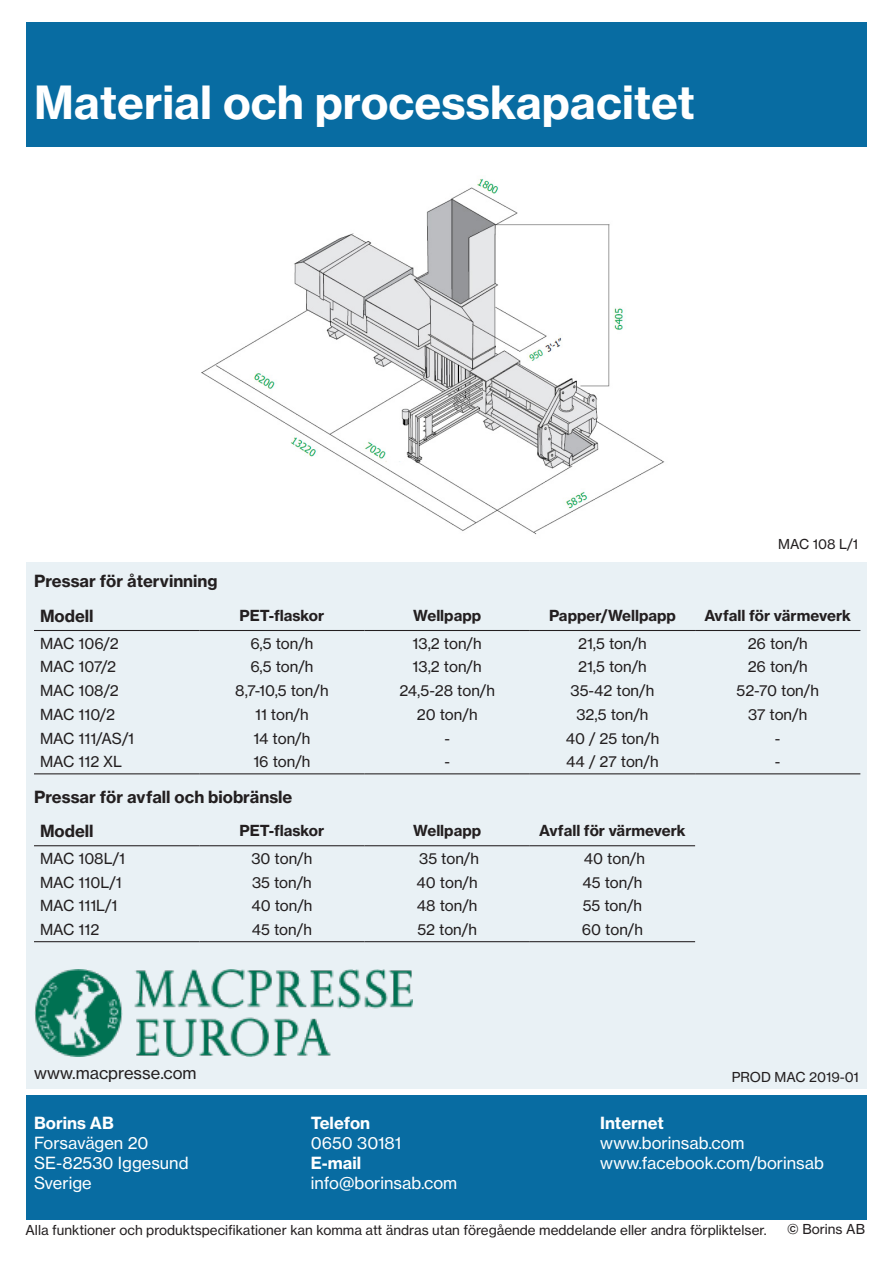
<style>
.page{position:relative;width:893px;height:1263px;background:#fff}
.page>*{position:absolute;margin:0;border:0;box-sizing:border-box;transform-origin:0 0}
.Huvudrubrik_insida{font:45px "N Haas Grotesk TX Pro 75 Bd";color:#fff}
.t1{font:16.5px "N Haas Grotesk TX Pro 55 Rg";color:#fff}
.Text_framsida{font:16.5px "N Haas Grotesk TX Pro 75 Bd";color:#231f20}
.t2{font:16.5px "N Haas Grotesk TX Pro 75 Bd";color:#fff}
.Text_framsida-2{font:16.5px "N Haas Grotesk TX Pro 55 Rg";color:#231f20}
.t3{font:15px "N Haas Grotesk TX Pro 55 Rg";color:#231f20}
.t4{font:15px "N Haas Grotesk TX Pro 75 Bd";color:#231f20}
.Text_framsida-3{font:13.5px "N Haas Grotesk TX Pro 55 Rg";color:#231f20}
</style>
<div class="page">
<div style="left:26px;top:563px;width:841px;height:526px;background:#e9f1f5"></div>
<div style="left:26px;top:1095px;width:841px;height:124px;background:#086ca2"></div>
<div style="left:26px;top:22px;width:841px;height:125px;background:#086ca2"></div>
<hr style="left:34px;top:773px;width:165px;height:1px;background:#231f20">
<hr style="left:199px;top:773px;width:166px;height:1px;background:#231f20">
<hr style="left:365px;top:773px;width:165px;height:1px;background:#231f20">
<hr style="left:530px;top:773px;width:165px;height:1px;background:#231f20">
<hr style="left:695px;top:773px;width:165px;height:1px;background:#231f20">
<hr style="left:34px;top:630px;width:165px;height:1px;background:#231f20">
<hr style="left:199px;top:630px;width:166px;height:1px;background:#231f20">
<hr style="left:365px;top:630px;width:165px;height:1px;background:#231f20">
<hr style="left:530px;top:630px;width:165px;height:1px;background:#231f20">
<hr style="left:695px;top:630px;width:165px;height:1px;background:#231f20">
<img style="left:34px;top:969px;width:378px;height:87px">
<hr style="left:34px;top:941px;width:165px;height:1px;background:#231f20">
<hr style="left:199px;top:941px;width:166px;height:1px;background:#231f20">
<hr style="left:365px;top:941px;width:165px;height:1px;background:#231f20">
<hr style="left:530px;top:941px;width:165px;height:1px;background:#231f20">
<hr style="left:34px;top:845px;width:165px;height:1px;background:#231f20">
<hr style="left:199px;top:845px;width:166px;height:1px;background:#231f20">
<hr style="left:365px;top:845px;width:165px;height:1px;background:#231f20">
<hr style="left:530px;top:845px;width:165px;height:1px;background:#231f20">
<img style="left:201px;top:178px;width:464px;height:357px">
<p class="Huvudrubrik_insida" style="left:34px;top:74px;width:663px">Material och processkapacitet</p>
<p class="Text_framsida" style="left:34px;top:570px;width:185px">Pressar för återvinning</p>
<p class="Text_framsida-3" style="left:778px;top:535px;width:82px">MAC 108 L/1</p>
<p class="Text_framsida" style="left:40px;top:605px;width:55px">Modell</p>
<p class="t4" style="left:240px;top:606px;width:86px">PET-flaskor</p>
<p class="t4" style="left:413px;top:606px;width:69px">Wellpapp</p>
<p class="t4" style="left:549px;top:606px;width:128px">Papper/Wellpapp</p>
<p class="t4" style="left:704px;top:606px;width:148px">Avfall för värmeverk</p>
<p class="t3" style="left:40px;top:634px;width:80px">MAC 106/2</p>
<p class="t3" style="left:250px;top:634px;width:65px">6,5 ton/h</p>
<p class="t3" style="left:413px;top:634px;width:71px">13,2 ton/h</p>
<p class="t3" style="left:578px;top:634px;width:70px">21,5 ton/h</p>
<p class="t3" style="left:748px;top:634px;width:62px">26 ton/h</p>
<p class="t3" style="left:40px;top:658px;width:78px">MAC 107/2</p>
<p class="t3" style="left:250px;top:658px;width:65px">6,5 ton/h</p>
<p class="t3" style="left:413px;top:658px;width:71px">13,2 ton/h</p>
<p class="t3" style="left:578px;top:658px;width:70px">21,5 ton/h</p>
<p class="t3" style="left:748px;top:658px;width:62px">26 ton/h</p>
<p class="t3" style="left:40px;top:681px;width:80px">MAC 108/2</p>
<p class="t3" style="left:235px;top:681px;width:95px">8,7-10,5 ton/h</p>
<p class="t3" style="left:399px;top:681px;width:97px">24,5-28 ton/h</p>
<p class="t3" style="left:571px;top:681px;width:85px">35-42 ton/h</p>
<p class="t3" style="left:736px;top:681px;width:84px">52-70 ton/h</p>
<p class="t3" style="left:40px;top:705px;width:76px">MAC 110/2</p>
<p class="t3" style="left:255px;top:705px;width:55px">11 ton/h</p>
<p class="t3" style="left:417px;top:705px;width:62px">20 ton/h</p>
<p class="t3" style="left:576px;top:705px;width:74px">32,5 ton/h</p>
<p class="t3" style="left:748px;top:705px;width:61px">37 ton/h</p>
<p class="t3" style="left:40px;top:729px;width:96px">MAC 111/AS/1</p>
<p class="t3" style="left:253px;top:729px;width:59px">14 ton/h</p>
<p class="t3" style="left:444px;top:729px;width:7px">-</p>
<p class="t3" style="left:566px;top:729px;width:95px">40 / 25 ton/h</p>
<p class="t3" style="left:775px;top:729px;width:7px">-</p>
<p class="t3" style="left:40px;top:753px;width:84px">MAC 112 XL</p>
<p class="t3" style="left:253px;top:753px;width:59px">16 ton/h</p>
<p class="t3" style="left:444px;top:753px;width:7px">-</p>
<p class="t3" style="left:566px;top:753px;width:94px">44 / 27 ton/h</p>
<p class="t3" style="left:775px;top:753px;width:7px">-</p>
<p class="Text_framsida" style="left:34px;top:786px;width:260px">Pressar för avfall och biobränsle</p>
<p class="Text_framsida" style="left:40px;top:821px;width:55px">Modell</p>
<p class="t4" style="left:240px;top:821px;width:86px">PET-flaskor</p>
<p class="t4" style="left:413px;top:821px;width:69px">Wellpapp</p>
<p class="t4" style="left:539px;top:821px;width:148px">Avfall för värmeverk</p>
<p class="t3" style="left:40px;top:849px;width:86px">MAC 108L/1</p>
<p class="t3" style="left:251px;top:849px;width:62px">30 ton/h</p>
<p class="t3" style="left:419px;top:849px;width:61px">35 ton/h</p>
<p class="t3" style="left:584px;top:849px;width:63px">40 ton/h</p>
<p class="t3" style="left:40px;top:873px;width:83px">MAC 110L/1</p>
<p class="t3" style="left:252px;top:873px;width:61px">35 ton/h</p>
<p class="t3" style="left:417px;top:873px;width:63px">40 ton/h</p>
<p class="t3" style="left:582px;top:873px;width:61px">45 ton/h</p>
<p class="t3" style="left:40px;top:897px;width:79px">MAC 111L/1</p>
<p class="t3" style="left:251px;top:897px;width:63px">40 ton/h</p>
<p class="t3" style="left:417px;top:897px;width:62px">48 ton/h</p>
<p class="t3" style="left:583px;top:897px;width:61px">55 ton/h</p>
<p class="t3" style="left:40px;top:920px;width:61px">MAC 112</p>
<p class="t3" style="left:252px;top:920px;width:61px">45 ton/h</p>
<p class="t3" style="left:417px;top:920px;width:61px">52 ton/h</p>
<p class="t3" style="left:582px;top:920px;width:63px">60 ton/h</p>
<p class="Text_framsida-2" style="left:34px;top:1063px;width:164px">www.macpresse.com</p>
<p class="Text_framsida-3" style="left:732px;top:1068px;width:129px">PROD MAC 2019-01</p>
<p class="t2" style="left:34px;top:1113px;width:81px">Borins AB</p>
<p class="t1" style="left:34px;top:1133px;width:116px">Forsavägen 20</p>
<p class="t1" style="left:34px;top:1153px;width:156px">SE-82530 Iggesund</p>
<p class="t1" style="left:34px;top:1173px;width:59px">Sverige</p>
<p class="t2" style="left:311px;top:1113px;width:61px">Telefon</p>
<p class="t1" style="left:311px;top:1133px;width:92px">0650 30181</p>
<p class="t2" style="left:311px;top:1152px;width:52px">E-mail</p>
<p class="t1" style="left:311px;top:1173px;width:148px">info@borinsab.com</p>
<p class="t2" style="left:600px;top:1113px;width:65px">Internet</p>
<p class="t1" style="left:600px;top:1133px;width:146px">www.borinsab.com</p>
<p class="t1" style="left:600px;top:1153px;width:225px">www.facebook.com/borinsab</p>
<p class="Text_framsida-3" style="left:26px;top:1221px;width:743px">Alla funktioner och produktspecifikationer kan komma att ändras utan föregående meddelande eller andra förpliktelser.</p>
<p class="Text_framsida-3" style="left:787px;top:1221px;width:79px">© Borins AB</p>
</div>
